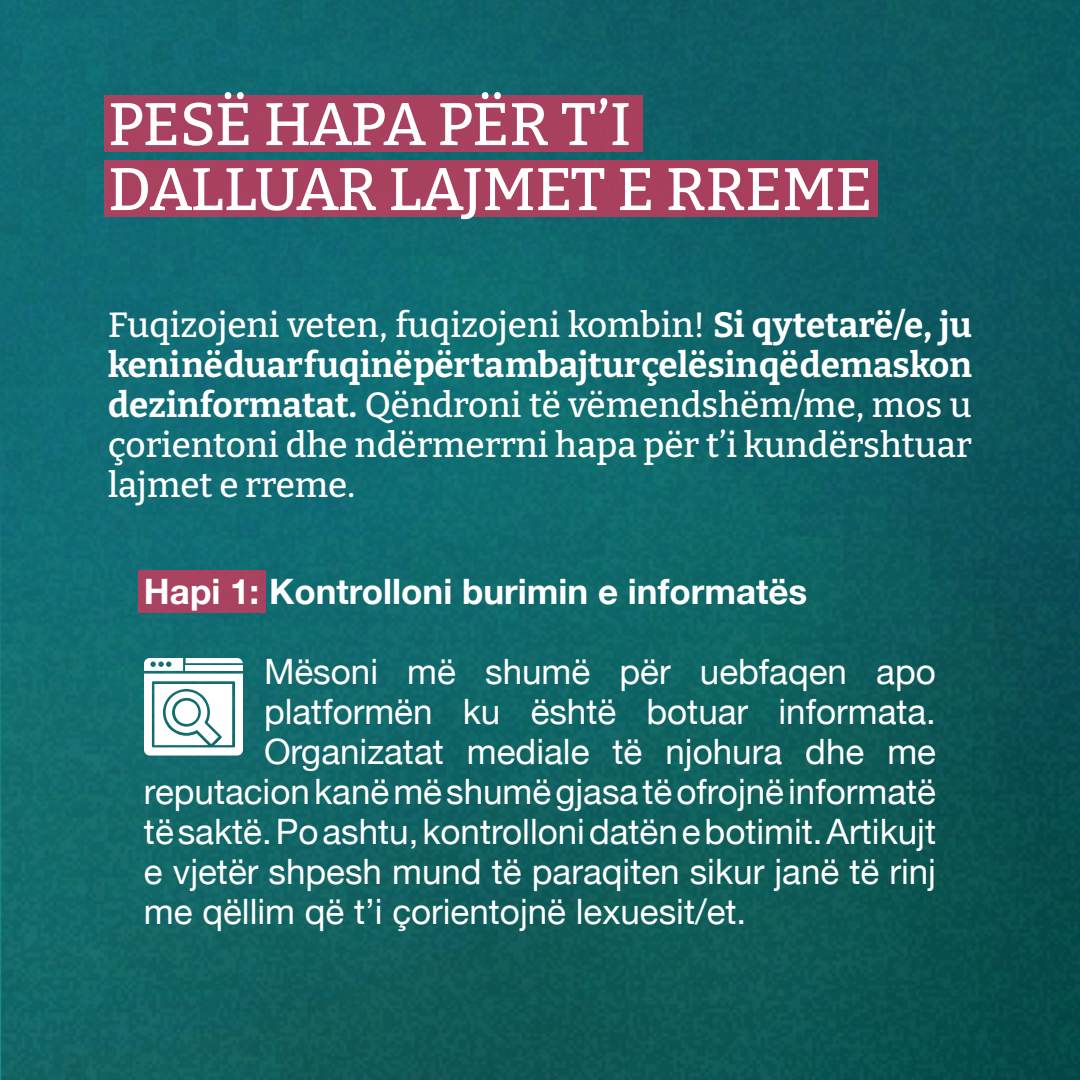
<style>
.page{position:relative;width:1080px;height:1080px;background:#fff}
.page>*{position:absolute;margin:0;border:0;box-sizing:border-box;transform-origin:0 0}
.t1{font:500 60px/65px "Bitter";letter-spacing:-.015em;color:#fff}
.t2{font:35px "Helvetica Neue";color:#fff}
.t3{font:500 35px/40px "Bitter";color:#fff;text-align:justify}
.t4{font:700 35px "Helvetica Neue";color:#fff}
.s1{font-weight:700}
</style>
<div class="page">
<img style="left:0;top:0;width:1080px;height:1080px">
<div style="left:138px;top:570px;width:128px;height:43px;background:#a8425f"></div>
<div style="left:104px;top:96px;width:538px;height:56px;background:#a8415f"></div>
<div style="left:104px;top:160px;width:774px;height:56px;background:#a8415e"></div>
<svg style="left:144px;top:658px;width:99px;height:98px"></svg>
<h1 class="t1" style="left:108px;top:88px;width:766px">PESË HAPA PËR T’I<br>DALLUAR LAJMET E RREME</h1>
<p class="t3" style="left:108px;top:302px;width:865px">Fuqizojeni veten, fuqizojeni kombin! <span class="s1">Si qytetarë/e, ju keni në duar fuqinë për ta mbajtur çelësin që demaskon dezinformatat.</span> Qëndroni të vëmendshëm/me, mos u çorientoni dhe ndërmerrni hapa për t’i kundërshtuar lajmet e rreme.</p>
<p class="t4" style="left:144px;top:564px;width:665px">Hapi 1: Kontrolloni burimin e informatës</p>
<p class="t2" style="left:264px;top:646px;width:673px">Mësoni më shumë për uebfaqen apo</p>
<p class="t2" style="left:264px;top:686px;width:674px">platformën ku është botuar informata.</p>
<p class="t2" style="left:264px;top:726px;width:674px">Organizatat mediale të njohura dhe me</p>
<p class="t2" style="left:144px;top:766px;width:793px">reputacion kanë më shumë gjasa të ofrojnë informatë</p>
<p class="t2" style="left:144px;top:806px;width:794px">të saktë. Po ashtu, kontrolloni datën e botimit. Artikujt</p>
<p class="t2" style="left:144px;top:846px;width:794px">e vjetër shpesh mund të paraqiten sikur janë të rinj</p>
<p class="t2" style="left:144px;top:887px;width:604px">me qëllim që t’i çorientojnë lexuesit/et.</p>
</div>
